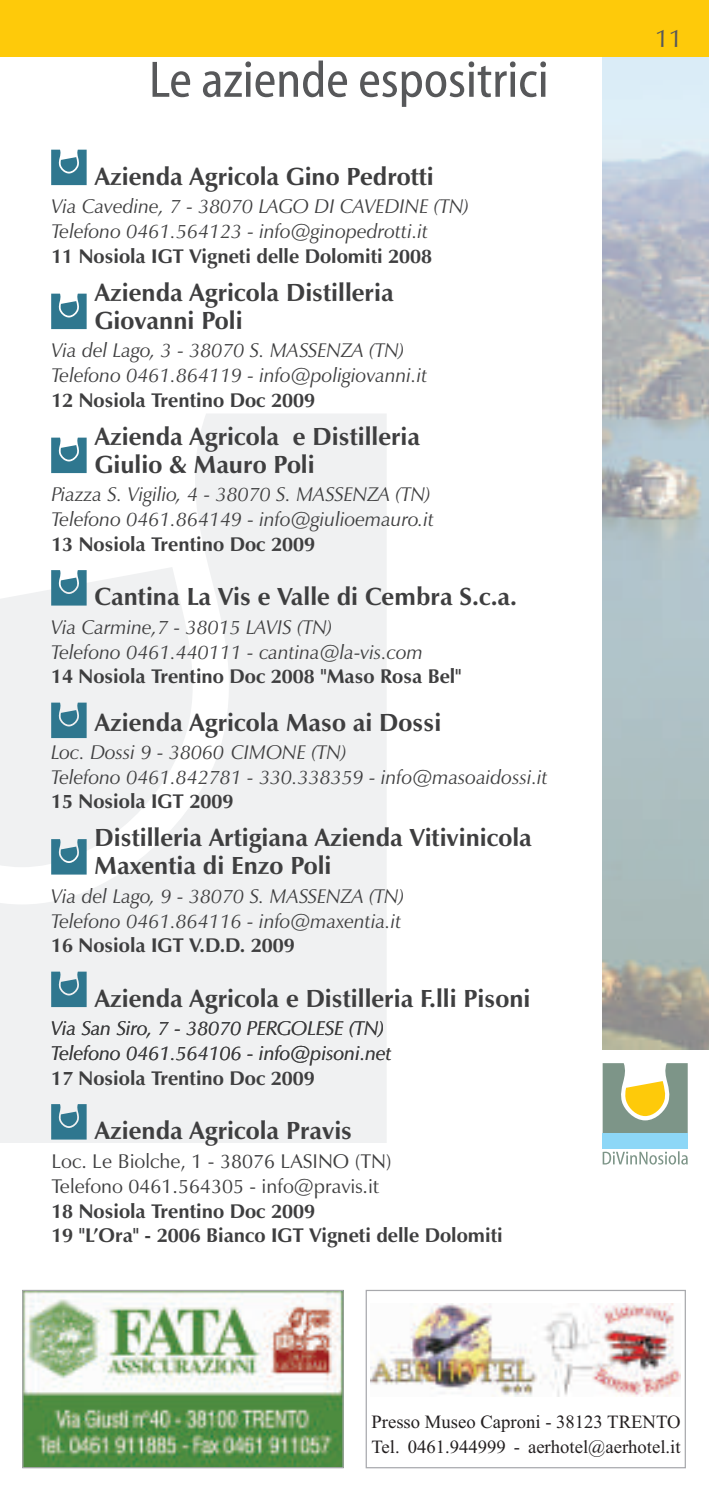
<style>
.page{position:relative;width:709px;height:1489px;background:#fff}
.page>*{position:absolute;margin:0;border:0;box-sizing:border-box;transform-origin:0 0}
.t1{font:condensed 51.75px "Myriad Web Pro";color:#57585a}
.t2{font:700 25px/27.8px "Zapf Humanist 601 BT";color:#3e3e3f}
.t3{font:25px "Zapf Humanist 601 BT";color:#57585a}
.t4{font:italic 20px/24.5px "Zapf Humanist 601 BT";color:#3e3e3f}
.t5{font:700 20px/24.8px "Zapf Humanist 601 BT";color:#3e3e3f}
.t6{font:20px/24.8px "Zapf Humanist 601 BT";color:#3e3e3f}
.t7{font:18.75px/24.8px "Times New Roman";color:#231f20}
</style>
<div class="page">
<svg style="left:0;top:414px;width:387px;height:728px;fill:#f0f1f2"></svg>
<svg style="left:0;top:567px;width:204px;height:300px;fill:#f0f1f2"></svg>
<svg style="left:602px;top:1063px;width:85px;height:101px"></svg>
<div style="left:0;top:0;width:709px;height:57px;background:#feca0a"></div>
<img style="left:370px;top:1303px;width:311px;height:93px">
<div style="left:365px;top:1289px;width:321px;height:179px;border:1px solid #a8a9ad"></div>
<img style="left:24px;top:1291px;width:318px;height:175px">
<div style="left:22px;top:1289px;width:322px;height:179px;border:1px solid #a8a9ad"></div>
<svg style="left:51px;top:150px;width:36px;height:35px"></svg>
<svg style="left:51px;top:293px;width:36px;height:36px"></svg>
<svg style="left:51px;top:437px;width:36px;height:36px"></svg>
<svg style="left:51px;top:570px;width:36px;height:35px"></svg>
<svg style="left:51px;top:702px;width:36px;height:36px"></svg>
<svg style="left:51px;top:839px;width:36px;height:35px"></svg>
<svg style="left:51px;top:971px;width:36px;height:36px"></svg>
<svg style="left:51px;top:1104px;width:36px;height:35px"></svg>
<h1 class="t1" style="left:149px;top:55px;width:401px">Le aziende espositrici</h1>
<p class="t2" style="left:95px;top:165px;width:340px">Azienda Agricola Gino Pedrotti</p>
<p class="t4" style="left:51px;top:196px;width:419px">Via Cavedine, 7 - 38070 LAGO DI CAVEDINE (TN)<br>Telefono 0461.564123 - info@ginopedrotti.it</p>
<p class="t5" style="left:51px;top:245px;width:382px">11 Nosiola IGT Vigneti delle Dolomiti 2008</p>
<p class="t2" style="left:95px;top:280px;width:300px">Azienda Agricola Distilleria<br>Giovanni Poli</p>
<p class="t4" style="left:51px;top:340px;width:378px">Via del Lago, 3 - 38070 S. MASSENZA (TN)<br>Telefono 0461.864119 - info@poligiovanni.it</p>
<p class="t5" style="left:51px;top:389px;width:265px">12 Nosiola Trentino Doc 2009</p>
<p class="t2" style="left:95px;top:424px;width:327px">Azienda Agricola e Distilleria<br>Giulio &amp; Mauro Poli</p>
<p class="t4" style="left:51px;top:484px;width:384px">Piazza S. Vigilio, 4 - 38070 S. MASSENZA (TN)<br>Telefono 0461.864149 - info@giulioemauro.it</p>
<p class="t5" style="left:51px;top:533px;width:265px">13 Nosiola Trentino Doc 2009</p>
<p class="t2" style="left:95px;top:585px;width:424px">Cantina La Vis e Valle di Cembra S.c.a.</p>
<p class="t4" style="left:51px;top:616px;width:373px">Via Carmine,7 - 38015 LAVIS (TN)<br>Telefono 0461.440111 - cantina@la-vis.com</p>
<p class="t5" style="left:51px;top:665px;width:412px">14 Nosiola Trentino Doc 2008 "Maso Rosa Bel"</p>
<p class="t2" style="left:95px;top:710px;width:348px">Azienda Agricola Maso ai Dossi</p>
<p class="t4" style="left:51px;top:741px;width:498px">Loc. Dossi 9 - 38060 CIMONE (TN)<br>Telefono 0461.842781 - 330.338359 - info@masoaidossi.it</p>
<p class="t5" style="left:51px;top:790px;width:184px">15 Nosiola IGT 2009</p>
<p class="t2" style="left:95px;top:826px;width:439px">Distilleria Artigiana Azienda Vitivinicola<br>Maxentia di Enzo Poli</p>
<p class="t4" style="left:51px;top:885px;width:354px">Via del Lago, 9 - 38070 S. MASSENZA (TN)<br>Telefono 0461.864116 - info@maxentia.it</p>
<p class="t5" style="left:51px;top:934px;width:245px">16 Nosiola IGT V.D.D. 2009</p>
<p class="t2" style="left:95px;top:986px;width:437px">Azienda Agricola e Distilleria F.lli Pisoni</p>
<p class="t4" style="left:51px;top:1017px;width:342px">Via San Siro, 7 - 38070 PERGOLESE (TN)<br>Telefono 0461.564106 - info@pisoni.net</p>
<p class="t5" style="left:51px;top:1067px;width:265px">17 Nosiola Trentino Doc 2009</p>
<p class="t2" style="left:95px;top:1118px;width:259px">Azienda Agricola Pravis</p>
<p class="t6" style="left:51px;top:1150px;width:342px">Loc. Le Biolche, 1 - 38076 LASINO (TN)<br>Telefono 0461.564305 - info@pravis.it</p>
<p class="t5" style="left:51px;top:1199px;width:453px">18 Nosiola Trentino Doc 2009<br>19 "L’Ora" - 2006 Bianco IGT Vigneti delle Dolomiti</p>
<p class="t3" style="left:655px;top:28px;width:29px">11</p>
<p class="t7" style="left:371px;top:1410px;width:311px">Presso Museo Caproni - 38123 TRENTO<br>Tel. 0461.944999 - aerhotel@aerhotel.it</p>
</div>
